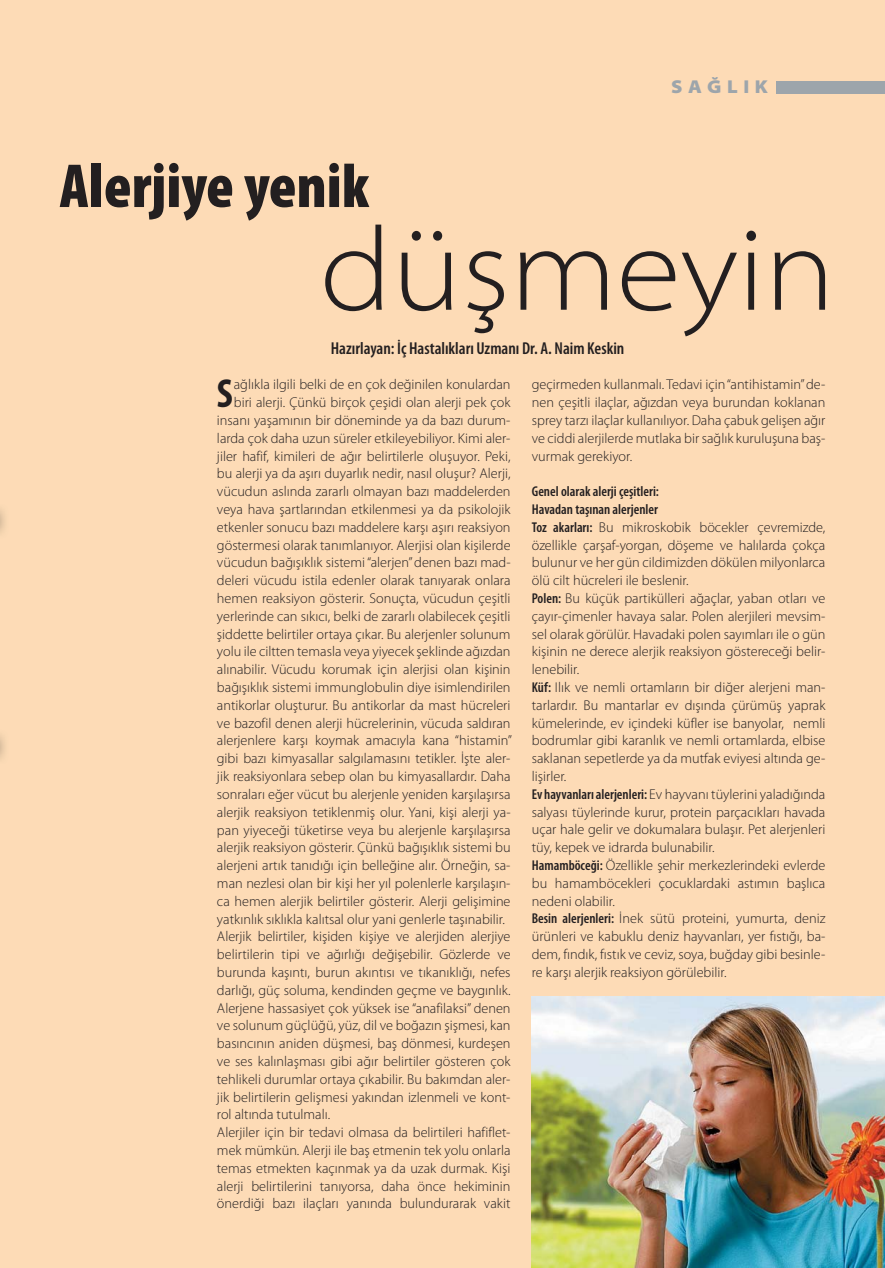
<style>
.page{position:relative;width:885px;height:1268px;background:#fff}
.page>*{position:absolute;margin:0;border:0;box-sizing:border-box;transform-origin:0 0}
.t1{font:300 semi-expanded 118.8px "Myriad Pro";color:#231f20}
.t2{font:900 condensed 62.7px "Myriad Pro";color:#231f20}
.t3{font:700 condensed 40.65px "Myriad Pro";color:#231f20}
.t4{font:900 semi-expanded 18.6px "Myriad Pro";letter-spacing:.3em;color:#9da5ab}
.t5{font:600 condensed 17.25px "Myriad Pro";color:#231f20}
.t6{font:300 14.25px/17.9px "Myriad Pro";color:#231f20;text-align:justify}
.s1{font-weight:600;font-stretch:condensed}
</style>
<div class="page">
<div style="left:0;top:0;width:884px;height:1267px;background:#fddbb6"></div>
<div style="left:776px;top:81px;width:108px;height:12px;background:#9da5ab"></div>
<img style="left:531px;top:996px;width:353px;height:271px">
<svg style="left:0;top:510px;width:1px;height:15px"></svg>
<svg style="left:0;top:736px;width:1px;height:15px"></svg>
<h3 class="t4" style="left:671px;top:76px;width:98px">SAĞLIK</h3>
<h2 class="t2" style="left:60px;top:162px;width:311px">Alerjiye yenik</h2>
<h1 class="t1" style="left:320px;top:225px;width:516px">düşmeyin</h1>
<p class="t5" style="left:331px;top:341px;width:295px">Hazırlayan: İç Hastalıkları Uzmanı Dr. A. Naim Keskin</p>
<h3 class="t3" style="left:217px;top:369px;width:18px">S</h3>
<p class="t6" style="left:234px;top:377px;width:278px">ağlıkla ilgili belki de en çok değinilen konulardan</p>
<p class="t6" style="left:234px;top:395px;width:278px">biri alerji. Çünkü birçok çeşidi olan alerji pek çok</p>
<p class="t6" style="left:217px;top:412px;width:295px">insanı yaşamının bir döneminde ya da bazı durum-</p>
<p class="t6" style="left:217px;top:430px;width:295px">larda çok daha uzun süreler etkileyebiliyor. Kimi aler-</p>
<p class="t6" style="left:217px;top:448px;width:295px">jiler hafif, kimileri de ağır belirtilerle oluşuyor. Peki,</p>
<p class="t6" style="left:217px;top:466px;width:295px">bu alerji ya da aşırı duyarlık nedir, nasıl oluşur? Alerji,</p>
<p class="t6" style="left:217px;top:484px;width:295px">vücudun aslında zararlı olmayan bazı maddelerden</p>
<p class="t6" style="left:217px;top:501px;width:295px">veya hava şartlarından etkilenmesi ya da psikolojik</p>
<p class="t6" style="left:217px;top:519px;width:295px">etkenler sonucu bazı maddelere karşı aşırı reaksiyon</p>
<p class="t6" style="left:217px;top:537px;width:295px">göstermesi olarak tanımlanıyor. Alerjisi olan kişilerde</p>
<p class="t6" style="left:217px;top:555px;width:295px">vücudun bağışıklık sistemi “alerjen” denen bazı mad-</p>
<p class="t6" style="left:217px;top:573px;width:295px">deleri vücudu istila edenler olarak tanıyarak onlara</p>
<p class="t6" style="left:217px;top:590px;width:295px">hemen reaksiyon gösterir. Sonuçta, vücudun çeşitli</p>
<p class="t6" style="left:217px;top:608px;width:295px">yerlerinde can sıkıcı, belki de zararlı olabilecek çeşitli</p>
<p class="t6" style="left:217px;top:626px;width:295px">şiddette belirtiler ortaya çıkar. Bu alerjenler solunum</p>
<p class="t6" style="left:217px;top:644px;width:295px">yolu ile ciltten temasla veya yiyecek şeklinde ağızdan</p>
<p class="t6" style="left:217px;top:662px;width:295px">alınabilir. Vücudu korumak için alerjisi olan kişinin</p>
<p class="t6" style="left:217px;top:679px;width:295px">bağışıklık sistemi immunglobulin diye isimlendirilen</p>
<p class="t6" style="left:217px;top:697px;width:295px">antikorlar oluşturur. Bu antikorlar da mast hücreleri</p>
<p class="t6" style="left:217px;top:715px;width:295px">ve bazofil denen alerji hücrelerinin, vücuda saldıran</p>
<p class="t6" style="left:217px;top:733px;width:296px">alerjenlere karşı koymak amacıyla kana “histamin”</p>
<p class="t6" style="left:217px;top:751px;width:295px">gibi bazı kimyasallar salgılamasını tetikler. İşte aler-</p>
<p class="t6" style="left:217px;top:768px;width:295px">jik reaksiyonlara sebep olan bu kimyasallardır. Daha</p>
<p class="t6" style="left:217px;top:786px;width:295px">sonraları eğer vücut bu alerjenle yeniden karşılaşırsa</p>
<p class="t6" style="left:217px;top:804px;width:295px">alerjik reaksiyon tetiklenmiş olur. Yani, kişi alerji ya-</p>
<p class="t6" style="left:217px;top:822px;width:295px">pan yiyeceği tüketirse veya bu alerjenle karşılaşırsa</p>
<p class="t6" style="left:217px;top:839px;width:295px">alerjik reaksiyon gösterir. Çünkü bağışıklık sistemi bu</p>
<p class="t6" style="left:217px;top:857px;width:295px">alerjeni artık tanıdığı için belleğine alır. Örneğin, sa-</p>
<p class="t6" style="left:217px;top:875px;width:295px">man nezlesi olan bir kişi her yıl polenlerle karşılaşın-</p>
<p class="t6" style="left:217px;top:893px;width:295px">ca hemen alerjik belirtiler g österir. Alerji gelişimine</p>
<p class="t6" style="left:217px;top:911px;width:289px">yatkınlık sıklıkla kalıtsal olur yani genlerle taşınabilir.</p>
<p class="t6" style="left:217px;top:928px;width:295px">Alerjik belirtiler, kişiden kişiye ve alerjiden alerjiye</p>
<p class="t6" style="left:217px;top:946px;width:295px">belirtilerin tipi ve ağırlığı değişebilir. Gözlerde ve</p>
<p class="t6" style="left:217px;top:964px;width:295px">burunda kaşıntı, burun akıntısı ve tıkanıklığı, nefes</p>
<p class="t6" style="left:217px;top:982px;width:295px">darlığı, güç soluma, kendinden geçme ve baygınlık.</p>
<p class="t6" style="left:217px;top:1000px;width:295px">Alerjene hassasiyet çok yüksek ise “anafilaksi” denen</p>
<p class="t6" style="left:217px;top:1017px;width:295px">ve solunum güçlüğü, yüz, dil ve boğazın şişmesi, kan</p>
<p class="t6" style="left:217px;top:1035px;width:295px">basıncının aniden düşmesi, baş dönmesi, kurdeşen</p>
<p class="t6" style="left:217px;top:1053px;width:295px">ve ses kalınlaşması gibi ağır belirtiler gösteren çok</p>
<p class="t6" style="left:217px;top:1071px;width:295px">tehlikeli durumlar ortaya çıkabilir. Bu bakımdan aler-</p>
<p class="t6" style="left:217px;top:1089px;width:295px">jik belirtilerin gelişmesi yakından izlenmeli ve kont-</p>
<p class="t6" style="left:217px;top:1106px;width:115px">rol altında tutulmalı.</p>
<p class="t6" style="left:217px;top:1124px;width:295px">Alerjiler için bir tedavi olmasa da belirtileri hafiflet-</p>
<p class="t6" style="left:217px;top:1142px;width:295px">mek mümkün. Alerji ile baş etmenin tek yolu onlarla</p>
<p class="t6" style="left:217px;top:1160px;width:295px">temas etmekten kaçınmak ya da uzak durmak. Kişi</p>
<p class="t6" style="left:217px;top:1178px;width:295px">alerji belirtilerini tanıyorsa, daha önce hekiminin</p>
<p class="t6" style="left:217px;top:1195px;width:295px">önerdiği bazı ilaçları yanında bulundurarak vakit</p>
<p class="t6" style="left:531px;top:377px;width:295px">geçirmeden kullanmalı. Tedavi için “antihistamin” de&shy;nen çeşitli ilaçlar, ağızdan veya burundan koklanan sprey tarzı ilaçlar kullanılıyor. Daha çabuk gelişen ağır ve ciddi alerjilerde mutlaka bir sağlık kuruluşuna baş&shy;vurmak gerekiyor.</p>
<p class="t6" style="left:531px;top:484px;width:295px;text-align:left"><span class="s1">Genel olarak alerji çeşitleri:<br>Havadan taşınan alerjenler<br>Toz akarları:</span> Bu mikroskobik böcekler çevremizde, özellikle çarşaf-yorgan, döşeme ve halılarda çokça bulunur ve her gün cildimizden dökülen milyonlarca ölü cilt hücreleri ile beslenir.<br><span class="s1">Polen:</span> Bu küçük partikülleri ağaçlar, yaban otları ve çayır-çimenler havaya salar. Polen alerjileri mevsim&shy;sel olarak görülür. Havadaki polen sayımları ile o gün kişinin ne derece alerjik reaksiyon göstereceği belir&shy;lenebilir.<br><span class="s1">Küf:</span> Ilık ve nemli ortamların bir diğer alerjeni man&shy;tarlardır. Bu mantarlar ev dışında çürümüş yaprak kümelerinde, ev içindeki küfler ise banyolar, nemli bodrumlar gibi karanlık ve nemli ortamlarda, elbise saklanan sepetlerde ya da mutfak eviyesi altında ge&shy;lişirler.<br><span class="s1">Ev hayvanları alerjenleri:</span> Ev hayvanı tüylerini yaladığında salyası tüylerinde kurur, protein parçacıkları havada uçar hale gelir ve dokumalara bulaşır. Pet alerjenleri tüy, kepek ve idrarda bulunabilir.<br><span class="s1">Hamamböceği:</span> Özellikle şehir merkezlerindeki evlerde bu hamamböcekleri çocuklardaki astımın başlıca nedeni olabilir.<br><span class="s1">Besin alerjenleri:</span> İnek sütü proteini, yumurta, deniz ürünleri ve kabuklu deniz hayvanları, yer fıstığı, ba&shy;dem, fındık, fıstık ve ceviz, soya, buğday gibi besinle&shy;re karşı alerjik reaksiyon görülebilir.</p>
</div>
